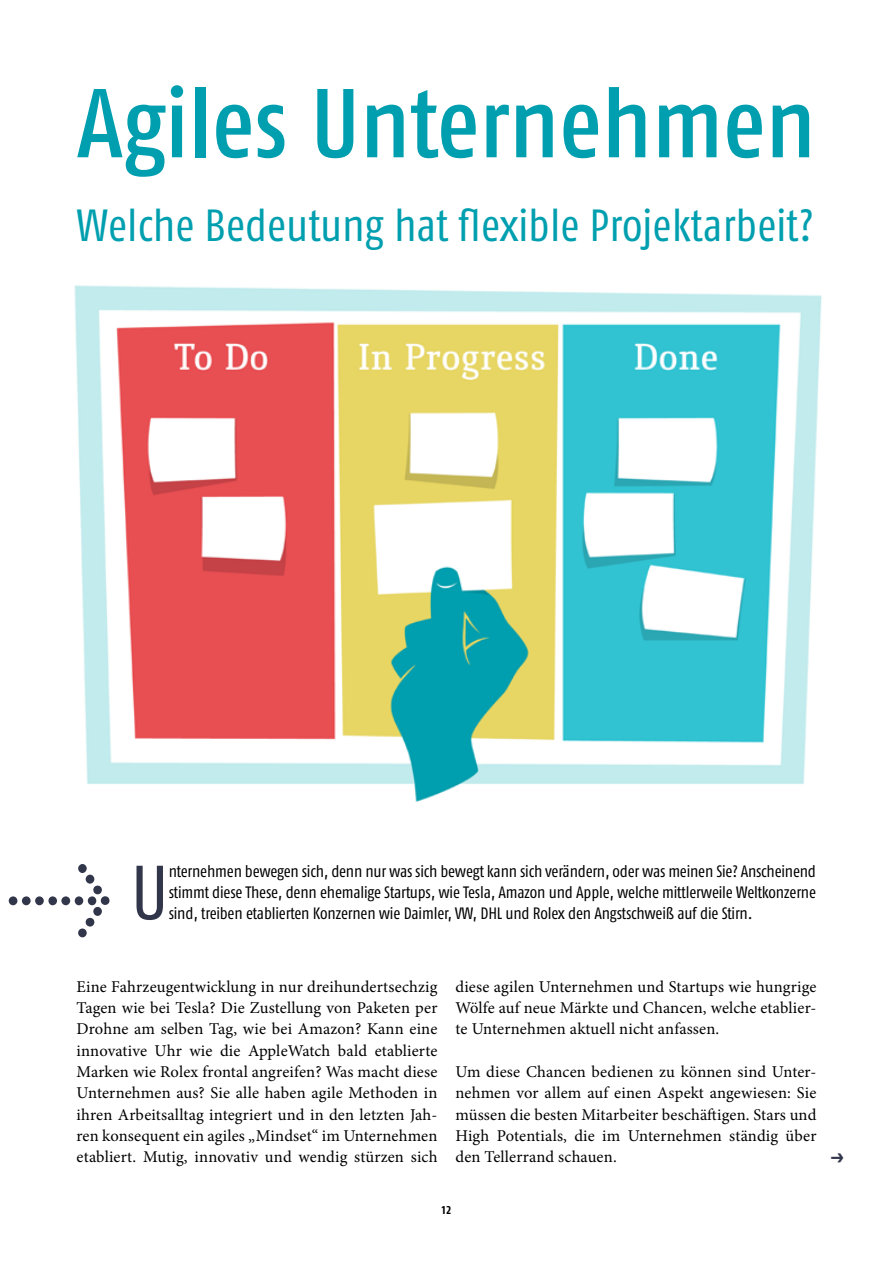
<style>
.page{position:relative;width:893px;height:1263px;background:#fff}
.page>*{position:absolute;margin:0;border:0;box-sizing:border-box;transform-origin:0 0}
.t1{font:500 condensed 97.5px "Fago OT";color:#009faf}
.t2{font:condensed 76.5px "Fago OT";color:#32364b}
.t3{font:condensed 45px "Fago OT";letter-spacing:.005em;color:#009faf}
.t4{font:700 condensed 19.5px "Fago OT";color:#32364b}
.t5{font:16.5px/21.3px "Minion Pro";letter-spacing:.01em;color:#000;text-align:justify}
.t6{font:condensed 16.5px/21px "Fago OT";letter-spacing:-.01em;color:#000;text-align:justify}
.t7{font:700 condensed 12px "Fago OT";color:#000}
</style>
<div class="page">
<img style="left:74px;top:285px;width:748px;height:517px">
<h1 class="t1" style="left:77px;top:65px;width:740px">Agiles Unternehmen</h1>
<h3 class="t3" style="left:77px;top:198px;width:738px">Welche Bedeutung hat flexible Projektarbeit?</h3>
<h2 class="t2" style="left:131px;top:846px;width:39px">U</h2>
<p class="t6" style="left:169px;top:861px;width:649px">nternehmen bewegen sich, denn nur was sich bewegt kann sich verändern, oder was meinen Sie? Anscheinend stimmt diese These, denn ehemalige Startups, wie Tesla, Amazon und Apple, welche mittlerweile Weltkonzerne sind, treiben etablierten Konzernen wie Daimler, VW, DHL und Rolex den Angstschweiß auf die Stirn.</p>
<p class="t5" style="left:77px;top:976px;width:362px">Eine Fahrzeugentwicklung in nur dreihundertsechzig Tagen wie bei Tesla? Die Zustellung von Paketen per Drohne am selben Tag, wie bei Amazon? Kann eine innovative Uhr wie die AppleWatch bald etablierte Marken wie Rolex frontal angreifen? Was macht diese Unternehmen aus? Sie alle haben agile Methoden in ihren Arbeitsalltag integriert und in den letzten Jah&shy;ren konsequent ein agiles „Mindset“ im Unternehmen etabliert. Mutig, innovativ und wendig stürzen sich</p>
<p class="t5" style="left:455px;top:976px;width:362px">diese agilen Unternehmen und Startups wie hungrige Wölfe auf neue Märkte und Chancen, welche etablier&shy;te Unternehmen aktuell nicht anfassen.</p>
<p class="t5" style="left:455px;top:1061px;width:362px">Um diese Chancen bedienen zu können sind Unter&shy;nehmen vor allem auf einen Aspekt angewiesen: Sie müssen die besten Mitarbeiter beschäftigen. Stars und High Potentials, die im Unternehmen ständig über den Tellerrand schauen.</p>
<p class="t4" style="left:830px;top:1146px;width:15px">→</p>
<p class="t7" style="left:442px;top:1203px;width:11px">12</p>
</div>
